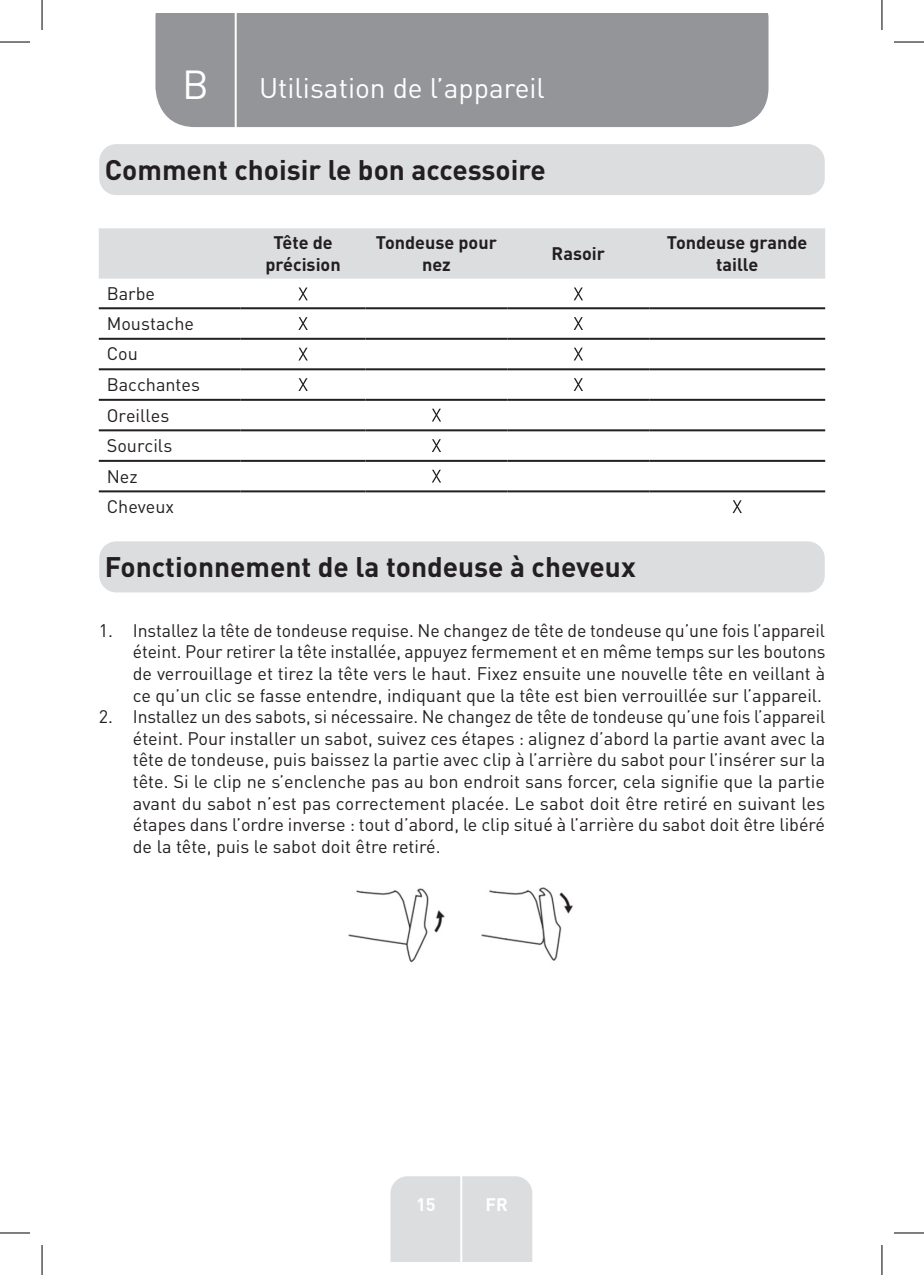
<style>
.page{position:relative;width:924px;height:1275px;background:#fff}
.page>*{position:absolute;margin:0;border:0;box-sizing:border-box;transform-origin:0 0}
.t1{font:40px "DIN Pro";color:#fff}
.Headline-01{font:700 28px "DIN Pro";color:#231f20}
.TitreGauche__gabarit{font:28px "DIN Pro";color:#fff}
.Left__Table{font:18px/21.6px "DIN Pro";color:#231f20;text-align:justify}
.Centre__Table{font:700 18px/21.6px "DIN Pro";color:#231f20;text-align:center}
.t2{font:700 18px "DIN Pro";color:#fff}
</style>
<div class="page">
<div style="left:155px;top:14px;width:613px;height:113px;background:#939598"></div>
<div style="left:390px;top:1176px;width:142px;height:85px;background:#dcdddf"></div>
<hr style="left:460px;top:1153px;width:2px;height:108px;background:#fff">
<hr style="left:234px;top:14px;width:2px;height:116px;background:#fff">
<div style="left:99px;top:144px;width:725px;height:51px;background:#dcdddf;border-radius:17px"></div>
<div style="left:99px;top:228px;width:725px;height:51px;background:#dcdddf"></div>
<hr style="left:99px;top:307px;width:141px;height:2px;background:#231f20">
<hr style="left:240px;top:307px;width:125px;height:2px;background:#231f20">
<hr style="left:365px;top:307px;width:142px;height:2px;background:#231f20">
<hr style="left:507px;top:307px;width:142px;height:2px;background:#231f20">
<hr style="left:649px;top:307px;width:175px;height:2px;background:#231f20">
<hr style="left:99px;top:338px;width:141px;height:2px;background:#231f20">
<hr style="left:240px;top:338px;width:125px;height:2px;background:#231f20">
<hr style="left:365px;top:338px;width:142px;height:2px;background:#231f20">
<hr style="left:507px;top:338px;width:142px;height:2px;background:#231f20">
<hr style="left:649px;top:338px;width:175px;height:2px;background:#231f20">
<hr style="left:99px;top:368px;width:141px;height:2px;background:#231f20">
<hr style="left:240px;top:368px;width:125px;height:2px;background:#231f20">
<hr style="left:365px;top:368px;width:142px;height:2px;background:#231f20">
<hr style="left:507px;top:368px;width:142px;height:2px;background:#231f20">
<hr style="left:649px;top:368px;width:175px;height:2px;background:#231f20">
<hr style="left:99px;top:399px;width:141px;height:2px;background:#231f20">
<hr style="left:240px;top:399px;width:125px;height:2px;background:#231f20">
<hr style="left:365px;top:399px;width:142px;height:2px;background:#231f20">
<hr style="left:507px;top:399px;width:142px;height:2px;background:#231f20">
<hr style="left:649px;top:399px;width:175px;height:2px;background:#231f20">
<hr style="left:99px;top:429px;width:141px;height:2px;background:#231f20">
<hr style="left:240px;top:429px;width:125px;height:2px;background:#231f20">
<hr style="left:365px;top:429px;width:142px;height:2px;background:#231f20">
<hr style="left:507px;top:429px;width:142px;height:2px;background:#231f20">
<hr style="left:649px;top:429px;width:175px;height:2px;background:#231f20">
<hr style="left:99px;top:460px;width:141px;height:2px;background:#231f20">
<hr style="left:240px;top:460px;width:125px;height:2px;background:#231f20">
<hr style="left:365px;top:460px;width:142px;height:2px;background:#231f20">
<hr style="left:507px;top:460px;width:142px;height:2px;background:#231f20">
<hr style="left:649px;top:460px;width:175px;height:2px;background:#231f20">
<hr style="left:99px;top:490px;width:141px;height:2px;background:#231f20">
<hr style="left:240px;top:490px;width:125px;height:2px;background:#231f20">
<hr style="left:365px;top:490px;width:142px;height:2px;background:#231f20">
<hr style="left:507px;top:490px;width:142px;height:2px;background:#231f20">
<hr style="left:649px;top:490px;width:175px;height:2px;background:#231f20">
<svg style="left:298px;top:287px;width:9px;height:13px"></svg>
<svg style="left:574px;top:287px;width:8px;height:13px"></svg>
<svg style="left:298px;top:317px;width:9px;height:13px"></svg>
<svg style="left:573px;top:317px;width:9px;height:13px"></svg>
<svg style="left:298px;top:348px;width:9px;height:12px"></svg>
<svg style="left:574px;top:348px;width:8px;height:12px"></svg>
<svg style="left:298px;top:378px;width:9px;height:13px"></svg>
<svg style="left:573px;top:378px;width:9px;height:13px"></svg>
<svg style="left:432px;top:409px;width:9px;height:12px"></svg>
<svg style="left:432px;top:439px;width:9px;height:13px"></svg>
<svg style="left:432px;top:470px;width:9px;height:12px"></svg>
<svg style="left:732px;top:500px;width:9px;height:13px"></svg>
<div style="left:99px;top:541px;width:725px;height:51px;background:#dcdddf;border-radius:17px"></div>
<img style="left:348px;top:887px;width:225px;height:76px">
<hr style="left:0;top:42px;width:30px;height:1px;background:#000">
<hr style="left:893px;top:42px;width:30px;height:1px;background:#000">
<hr style="left:0;top:1232px;width:30px;height:1px;background:#000">
<hr style="left:893px;top:1232px;width:30px;height:1px;background:#000">
<hr style="left:42px;top:0;width:1px;height:30px;background:#000">
<hr style="left:42px;top:1245px;width:1px;height:30px;background:#000">
<hr style="left:881px;top:0;width:1px;height:30px;background:#000">
<hr style="left:881px;top:1245px;width:1px;height:30px;background:#000">
<p class="t1" style="left:182px;top:57px;width:28px">B</p>
<p class="TitreGauche__gabarit" style="left:259px;top:69px;width:287px">Utilisation de l’appareil</p>
<p class="Headline-01" style="left:105px;top:150px;width:442px">Comment choisir le bon accessoire</p>
<p class="Left__Table" style="left:107px;top:282px;width:50px">Barbe</p>
<p class="Left__Table" style="left:107px;top:312px;width:89px">Moustache</p>
<p class="Left__Table" style="left:107px;top:342px;width:33px">Cou</p>
<p class="Left__Table" style="left:107px;top:373px;width:95px">Bacchantes</p>
<p class="Left__Table" style="left:107px;top:403px;width:64px">Oreilles</p>
<p class="Left__Table" style="left:107px;top:434px;width:67px">Sourcils</p>
<p class="Left__Table" style="left:107px;top:464px;width:32px">Nez</p>
<p class="Left__Table" style="left:107px;top:495px;width:69px">Cheveux</p>
<p class="Centre__Table" style="left:265px;top:231px;width:77px">Tête de précision</p>
<p class="Centre__Table" style="left:376px;top:231px;width:122px">Tondeuse pour nez</p>
<p class="Centre__Table" style="left:551px;top:242px;width:55px">Rasoir</p>
<p class="Centre__Table" style="left:666px;top:231px;width:142px">Tondeuse grande taille</p>
<p class="Headline-01" style="left:105px;top:548px;width:532px">Fonctionnement de la tondeuse à cheveux</p>
<p class="Left__Table" style="left:133px;top:618px;width:694px;text-indent:-34px">1. Installez la tête de tondeuse requise. Ne changez de tête de tondeuse qu’une fois l’appareil éteint. Pour retirer la tête installée, appuyez fermement et en même temps sur les boutons de verrouillage et tirez la tête vers le haut. Fixez ensuite une nouvelle tête en veillant à ce qu’un clic se fasse entendre, indiquant que la tête est bien verrouillée sur l’appareil.</p>
<p class="Left__Table" style="left:133px;top:705px;width:693px;text-indent:-34px">2. Installez un des sabots, si nécessaire. Ne changez de tête de tondeuse qu’une fois l’appareil éteint. Pour installer un sabot, suivez ces étapes : alignez d’abord la partie avant avec la tête de tondeuse, puis baissez la partie avec clip à l’arrière du sabot pour l’insérer sur la tête. Si le clip ne s’enclenche pas au bon endroit sans forcer, cela signifie que la partie avant du sabot n’est pas correctement placée. Le sabot doit être retiré en suivant les étapes dans l’ordre inverse : tout d’abord, le clip situé à l’arrière du sabot doit être libéré de la tête, puis le sabot doit être retiré.</p>
<p class="t2" style="left:416px;top:1192px;width:21px">15</p>
<p class="t2" style="left:485px;top:1192px;width:24px">FR</p>
</div>
